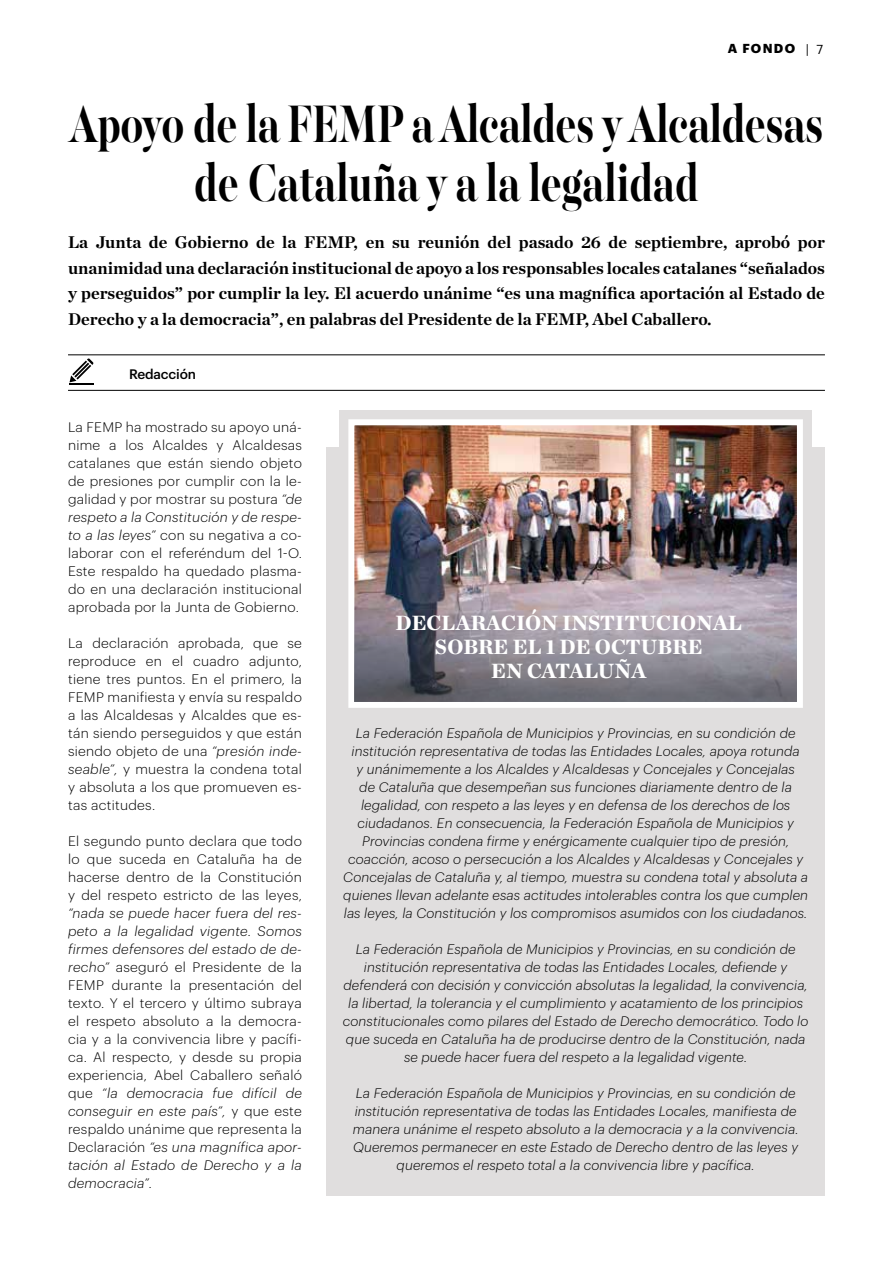
<style>
.page{position:relative;width:893px;height:1263px;background:#fff}
.page>*{position:absolute;margin:0;border:0;box-sizing:border-box;transform-origin:0 0}
.t1{font:700 58.8px/58.5px "Majesti Banner";letter-spacing:-.01em;color:#000;text-align:center;scale:.71 1}
.t2{font:900 21px/24px "Chronicle Deck";color:#fff;text-align:center}
.t3{font:700 17.25px/25.5px "Chronicle Deck";color:#000;text-align:justify}
.t4{font:italic 300 13.5px/18px "Graphik";letter-spacing:.01em;color:#000;text-align:center}
.t5{font:300 13.5px/18px "Graphik";letter-spacing:.02em;color:#000;text-align:justify}
.t6{font:500 13.5px "Graphik";letter-spacing:-.01em;color:#000}
.t7{font:700 12.75px "Graphik";color:#000}
.t8{font:12.75px "Graphik";color:#000}
.s1{font-style:italic}
</style>
<div class="page">
<hr style="left:68px;top:355px;width:757px;height:1px;background:#000">
<hr style="left:68px;top:390px;width:757px;height:1px;background:#000">
<svg style="left:70px;top:358px;width:24px;height:24px"></svg>
<hr style="left:70px;top:383px;width:24px;height:2px;background:#000">
<div style="left:340px;top:411px;width:472px;height:174px;background:#e0dede"></div>
<div style="left:326px;top:447px;width:499px;height:748px;background:#e0dede"></div>
<img style="left:355px;top:426px;width:441px;height:171px">
<div style="left:348px;top:419px;width:455px;height:289px;border:6px solid #fff"></div>
<svg style="left:355px;top:597px;width:442px;height:104px;background:#8b8690"></svg>
<p class="t7" style="left:728px;top:39px;width:26px">A FONDO</p>
<p class="t8" style="left:806px;top:40px;width:19px">| 7</p>
<h1 class="t1" style="left:70px;top:99px;width:1063px">Apoyo de la FEMP a Alcaldes y Alcaldesas de Cataluña y a la legalidad</h1>
<p class="t3" style="left:68px;top:229px;width:758px">La Junta de Gobierno de la FEMP, en su reunión del pasado 26 de septiembre, aprobó por unanimidad una declaración institucional de apoyo a los responsables locales catalanes “señalados y perseguidos” por cumplir la ley. El acuerdo unánime “es una magnífica aportación al Estado de Derecho y a la democracia”, en palabras del Presidente de la FEMP, Abel Caballero.</p>
<p class="t6" style="left:129px;top:364px;width:69px">Redacción</p>
<p class="t5" style="left:68px;top:417px;width:235px">La FEMP ha mostrado su apoyo uná&shy;nime a los Alcaldes y Alcaldesas catalanes que están siendo objeto de presiones por cumplir con la le&shy;galidad y por mostrar su postura <span class="s1">“de respeto a la Constitución y de respe&shy;to a las leyes”</span> con su negativa a co&shy;laborar con el referéndum del 1-O.<br>Este respaldo ha quedado plasma&shy;do en una declaración institucional aprobada por la Junta de Gobierno.</p>
<p class="t5" style="left:68px;top:633px;width:235px">La declaración aprobada, que se reproduce en el cuadro adjunto, tiene tres puntos. En el primero, la FEMP manifiesta y envía su respaldo a las Alcaldesas y Alcaldes que es&shy;tán siendo perseguidos y que están siendo objeto de una <span class="s1">“presión inde&shy;seable”,</span> y muestra la condena total y absoluta a los que promueven es&shy;tas actitudes.</p>
<p class="t5" style="left:68px;top:831px;width:235px">El segundo punto declara que todo lo que suceda en Cataluña ha de hacerse dentro de la Constitución y del respeto estricto de las leyes,</p>
<p class="t5" style="left:68px;top:903px;width:235px"><span class="s1">“nada se puede hacer fuera del res&shy;peto a la legalidad vigente. Somos firmes defensores del estado de de&shy;recho”</span> aseguró el Presidente de la FEMP durante la presentación del texto. Y el tercero y último subraya el respeto absoluto a la democra&shy;cia y a la convivencia libre y pacífi&shy;ca. Al respecto, y desde su propia experiencia, Abel Caballero señaló que <span class="s1">“la democracia fue difícil de conseguir en este país”,</span> y que este respaldo unánime que representa la Declaración <span class="s1">“es una magnífica apor&shy;tación al Estado de Derecho y a la democracia”.</span></p>
<h2 class="t2" style="left:396px;top:610px;width:348px">DECLARACIÓN INSTITUCIONAL<br>SOBRE EL 1 DE OCTUBRE<br>EN CATALUÑA</h2>
<p class="t4" style="left:343px;top:723px;width:466px">La Federación Española de Municipios y Provincias, en su condición de institución representativa de todas las Entidades Locales, apoya rotunda<br>y unánimemente a los Alcaldes y Alcaldesas y Concejales y Concejalas<br>de Cataluña que desempeñan sus funciones diariamente dentro de la legalidad, con respeto a las leyes y en defensa de los derechos de los ciudadanos. En consecuencia, la Federación Española de Municipios y Provincias condena firme y enérgicamente cualquier tipo de presión, coacción, acoso o persecución a los Alcaldes y Alcaldesas y Concejales y Concejalas de Cataluña y, al tiempo, muestra su condena total y absoluta a quienes llevan adelante esas actitudes intolerables contra los que cumplen las leyes, la Constitución y los compromisos asumidos con los ciudadanos.</p>
<p class="t4" style="left:343px;top:939px;width:467px">La Federación Española de Municipios y Provincias, en su condición de institución representativa de todas las Entidades Locales, defiende y defenderá con decisión y convicción absolutas la legalidad, la convivencia, la libertad, la tolerancia y el cumplimiento y acatamiento de los principios constitucionales como pilares del Estado de Derecho democrático. Todo lo que suceda en Cataluña ha de producirse dentro de la Constitución, nada se puede hacer fuera del respeto a la legalidad vigente.</p>
<p class="t4" style="left:353px;top:1083px;width:447px">La Federación Española de Municipios y Provincias, en su condición de institución representativa de todas las Entidades Locales, manifiesta de manera unánime el respeto absoluto a la democracia y a la convivencia.<br>Queremos permanecer en este Estado de Derecho dentro de las leyes y queremos el respeto total a la convivencia libre y pacífica.</p>
</div>
